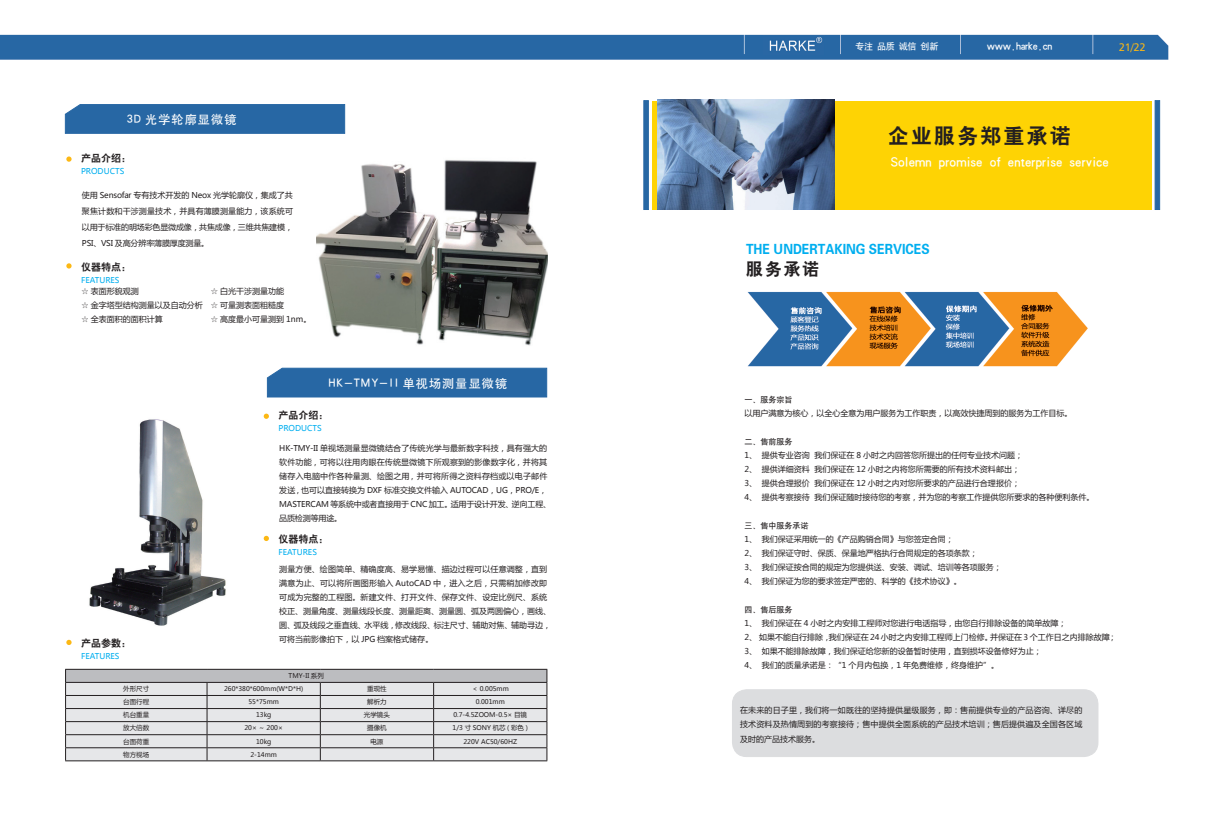
<style>
.page{position:relative;width:1208px;height:825px;background:#fff}
.page>*{position:absolute;margin:0;border:0;box-sizing:border-box;transform-origin:0 0}
.t1{font:21px "H Yb 2 gj";letter-spacing:.1em;color:#231f20}
.t2{font:17px "H Yb 2 gj";color:#231f20}
.t3{font:14px "H Yb 1 gj";color:#fff}
.t4{font:14px "FZDHTJW GB1 0";color:#00aeef;scale:.89 1}
.t5{font:12px "H Yb 1 gj";letter-spacing:.1em;color:#fff}
.t6{font:11px "H Yb 1 gj";letter-spacing:-.03em;color:#fff}
.t7{font:11px "Humanist 777 BT Roman B";color:#fcb814}
.t8{font:10px "H Yb 2 gj";color:#231f20}
.t9{font:9px "H Yb 1 gj";letter-spacing:-.03em;color:#fff}
.t10{font:8px/14px "Microsoft Ya Hei";color:#231f20}
.t11{font:8px/14px "Microsoft Ya Hei";letter-spacing:.02em;color:#231f20}
.t12{font:8px "Microsoft Ya Hei";color:#00aeef}
.t13{font:8px "H Yb 1 gj";color:#231f20}
.t14{font:6.5px "Microsoft Ya Hei";color:#231f20}
</style>
<div class="page">
<img style="left:0;top:34px;width:1169px;height:26px">
<img style="left:764px;top:35px;width:60px;height:19px">
<div style="left:652px;top:101px;width:499px;height:108px;background:#fed304"></div>
<svg style="left:643px;top:100px;width:5px;height:110px"></svg>
<hr style="left:1155px;top:100px;width:4px;height:110px;background:#2767a4">
<img style="left:658px;top:100px;width:176px;height:109px">
<img style="left:747px;top:291px;width:341px;height:76px">
<div style="left:732px;top:690px;width:366px;height:66px;background:#dcdddf;border-radius:14px"></div>
<div style="left:732px;top:690px;width:366px;height:67px;border:1px solid #dcdddf;border-radius:14px"></div>
<img style="left:89px;top:419px;width:137px;height:207px">
<img style="left:316px;top:104px;width:231px;height:264px">
<svg style="left:66px;top:156px;width:6px;height:6px"></svg>
<svg style="left:264px;top:414px;width:5px;height:5px"></svg>
<div style="left:65px;top:104px;width:280px;height:30px;background:#2767a4"></div>
<div style="left:267px;top:368px;width:280px;height:29px;background:#2767a4"></div>
<svg style="left:66px;top:263px;width:6px;height:6px"></svg>
<svg style="left:264px;top:536px;width:5px;height:5px"></svg>
<svg style="left:65px;top:670px;width:482px;height:90px;background:#d1d2d4"></svg>
<hr style="left:65px;top:760px;width:142px;height:1px;background:#231f20">
<hr style="left:207px;top:760px;width:113px;height:1px;background:#231f20">
<hr style="left:320px;top:760px;width:113px;height:1px;background:#231f20">
<hr style="left:433px;top:760px;width:114px;height:1px;background:#231f20">
<hr style="left:65px;top:669px;width:142px;height:1px;background:#231f20">
<hr style="left:207px;top:669px;width:113px;height:1px;background:#231f20">
<hr style="left:320px;top:669px;width:113px;height:1px;background:#231f20">
<hr style="left:433px;top:669px;width:114px;height:1px;background:#231f20">
<svg style="left:66px;top:640px;width:6px;height:5px"></svg>
<h3 class="t5" style="left:127px;top:114px;width:111px">3D 光学轮廓显微镜</h3>
<p class="t8" style="left:81px;top:153px;width:51px">产品介绍：</p>
<p class="t12" style="left:81px;top:166px;width:45px">PRODUCTS</p>
<p class="t10" style="left:82px;top:187px;width:212px;line-height:16px;text-align:justify">使用 Sensofar 专有技术开发的 Neox 光学轮廓仪，集成了共聚焦计数和干涉测量技术，并具有薄膜测量能力，该系统可以用于标准的明场彩色显微成像，共焦成像，三维共焦建模，PSI、VSI 及高分辨率薄膜厚度测量。</p>
<p class="t8" style="left:81px;top:262px;width:51px">仪器特点：</p>
<p class="t12" style="left:81px;top:274px;width:40px">FEATURES</p>
<p class="t10" style="left:82px;top:284px;width:122px">☆ 表面形貌观测<br>☆ 金字塔型结构测量以及自动分析☆ 全表面积的面积计算</p>
<p class="t10" style="left:211px;top:284px;width:102px">☆ 白光干涉测量功能<br>☆ 可量测表面粗糙度<br>☆ 高度最小可量测到 1nm。</p>
<h3 class="t5" style="left:329px;top:377px;width:180px">HK-TMY-II 单视场测量显微镜</h3>
<p class="t8" style="left:278px;top:410px;width:51px">产品介绍：</p>
<p class="t12" style="left:278px;top:423px;width:45px">PRODUCTS</p>
<p class="t10" style="left:279px;top:441px;width:273px">HK-TMY-II 单视场测量显微镜结合了传统光学与最新数字科技，具有强大的软件功能，可将以往用肉眼在传统显微镜下所观察到的影像数字化，并将其储存入电脑中作各种量测、绘图之用 , 并可将所得之资料存档或以电子邮件发送 , 也可以直接转换为 DXF 标准交换文件输入 AUTOCAD，UG，PRO/E，MASTERCAM 等系统中或者直接用于 CNC 加工。适用于设计开发、逆向工程、品质检测等用途。</p>
<p class="t8" style="left:81px;top:638px;width:51px">产品参数：</p>
<p class="t12" style="left:81px;top:651px;width:40px">FEATURES</p>
<p class="t8" style="left:278px;top:534px;width:51px">仪器特点：</p>
<p class="t12" style="left:278px;top:547px;width:40px">FEATURES</p>
<p class="t11" style="left:279px;top:562px;width:273px">测量方便、绘图简单、精确度高、易学易懂、描边过程可以任意调整，直到满意为止、可以将所画图形输入 AutoCAD 中，进入之后，只需稍加修改即可成为完整的工程图。新建文件、打开文件、保存文件、设定比例尺、系统校正、测量角度、测量线段长度、测量距离、测量圆、弧及两圆偏心，画线、圆、弧及线段之垂直线、水平线，修改线段、标注尺寸、辅助对焦、辅助寻边，可将当前影像拍下，以 JPG 档案格式储存。</p>
<p class="t14" style="left:289px;top:671px;width:37px">TMY-II 系列</p>
<p class="t14" style="left:123px;top:684px;width:27px">外形尺寸</p>
<p class="t14" style="left:224px;top:684px;width:81px">260*380*600mm(W*D*H)</p>
<p class="t14" style="left:367px;top:684px;width:21px">重现性</p>
<p class="t14" style="left:472px;top:684px;width:39px">＜ 0.005mm</p>
<p class="t14" style="left:123px;top:697px;width:27px">台面行程</p>
<p class="t14" style="left:248px;top:697px;width:32px">55*75mm</p>
<p class="t14" style="left:367px;top:697px;width:21px">解析力</p>
<p class="t14" style="left:476px;top:697px;width:30px">0.001mm</p>
<p class="t14" style="left:123px;top:711px;width:27px">机台重量</p>
<p class="t14" style="left:256px;top:711px;width:17px">13kg</p>
<p class="t14" style="left:364px;top:711px;width:27px">光学镜头</p>
<p class="t14" style="left:453px;top:711px;width:75px">0.7-4.5ZOOM-0.5× 目镜</p>
<p class="t14" style="left:123px;top:724px;width:27px">放大倍数</p>
<p class="t14" style="left:244px;top:724px;width:40px">20× ～ 200×</p>
<p class="t14" style="left:367px;top:724px;width:21px">摄像机</p>
<p class="t14" style="left:452px;top:724px;width:77px">1/3 寸 SONY 机芯 ( 彩色 )</p>
<p class="t14" style="left:123px;top:737px;width:27px">台面荷重</p>
<p class="t14" style="left:256px;top:737px;width:17px">10kg</p>
<p class="t14" style="left:370px;top:737px;width:14px">电源</p>
<p class="t14" style="left:463px;top:737px;width:55px">220V AC50/60HZ</p>
<p class="t14" style="left:123px;top:750px;width:27px">物方视场</p>
<p class="t14" style="left:250px;top:750px;width:28px">2-14mm</p>
<p class="t9" style="left:855px;top:41px;width:84px">专注 品质 诚信 创新</p>
<h3 class="t6" style="left:986px;top:41px;width:67px">www.harke.cn</h3>
<h3 class="t7" style="left:1119px;top:40px;width:28px">21/22</h3>
<h1 class="t1" style="left:888px;top:125px;width:184px">企业服务郑重承诺</h1>
<h3 class="t3" style="left:891px;top:156px;width:220px">Solemn promise of enterprise service</h3>
<h3 class="t4" style="left:746px;top:242px;width:208px">THE UNDERTAKING SERVICES</h3>
<h2 class="t2" style="left:746px;top:260px;width:75px">服务承诺</h2>
<p class="t13" style="left:744px;top:395px;width:49px">一、服务宗旨</p>
<p class="t10" style="left:744px;top:406px;width:329px">以用户满意为核心，以全心全意为用户服务为工作职责，以高效快捷周到的服务为工作目标。</p>
<p class="t13" style="left:744px;top:437px;width:49px">二、售前服务</p>
<p class="t10" style="left:744px;top:448px;width:352px">1、 提供专业咨询 我们保证在 8 小时之内回答您所提出的任何专业技术问题；<br>2、 提供详细资料 我们保证在 12 小时之内将您所需要的所有技术资料邮出；<br>3、 提供合理报价 我们保证在 12 小时之内对您所要求的产品进行合理报价；<br>4、 提供考察接待 我们保证随时接待您的考察，并为您的考察工作提供您所要求的各种便利条件。</p>
<p class="t13" style="left:744px;top:521px;width:65px">三、售中服务承诺</p>
<p class="t10" style="left:744px;top:532px;width:259px">1、 我们保证采用统一的《产品购销合同》与您签定合同；<br>2、 我们保证守时、保质、保量地严格执行合同规定的各项条款；<br>3、 我们保证按合同的规定为您提供送、安装、调试、培训等各项服务；4、 我们保证为您的要求签定严密的、科学的《技术协议》。</p>
<p class="t13" style="left:744px;top:605px;width:49px">四、售后服务</p>
<p class="t10" style="left:744px;top:616px;width:373px">1、 我们保证在 4 小时之内安排工程师对您进行电话指导，由您自行排除设备的简单故障；<br>2、 如果不能自行排除，我们保证在 24 小时之内安排工程师上门检修。并保证在 3 个工作日之内排除故障；3、 如果不能排除故障，我们保证给您新的设备暂时使用，直到损坏设备修好为止；<br>4、 我们的质量承诺是：“1 个月内包换，1 年免费维修，终身维护”。</p>
<p class="t10" style="left:740px;top:703px;width:344px;text-align:justify">在未来的日子里，我们将一如既往的坚持提供星级服务，即：售前提供专业的产品咨询、详尽的技术资料及热情周到的考察接待；售中提供全面系统的产品技术培训；售后提供遍及全国各区域及时的产品技术服务。</p>
</div>
